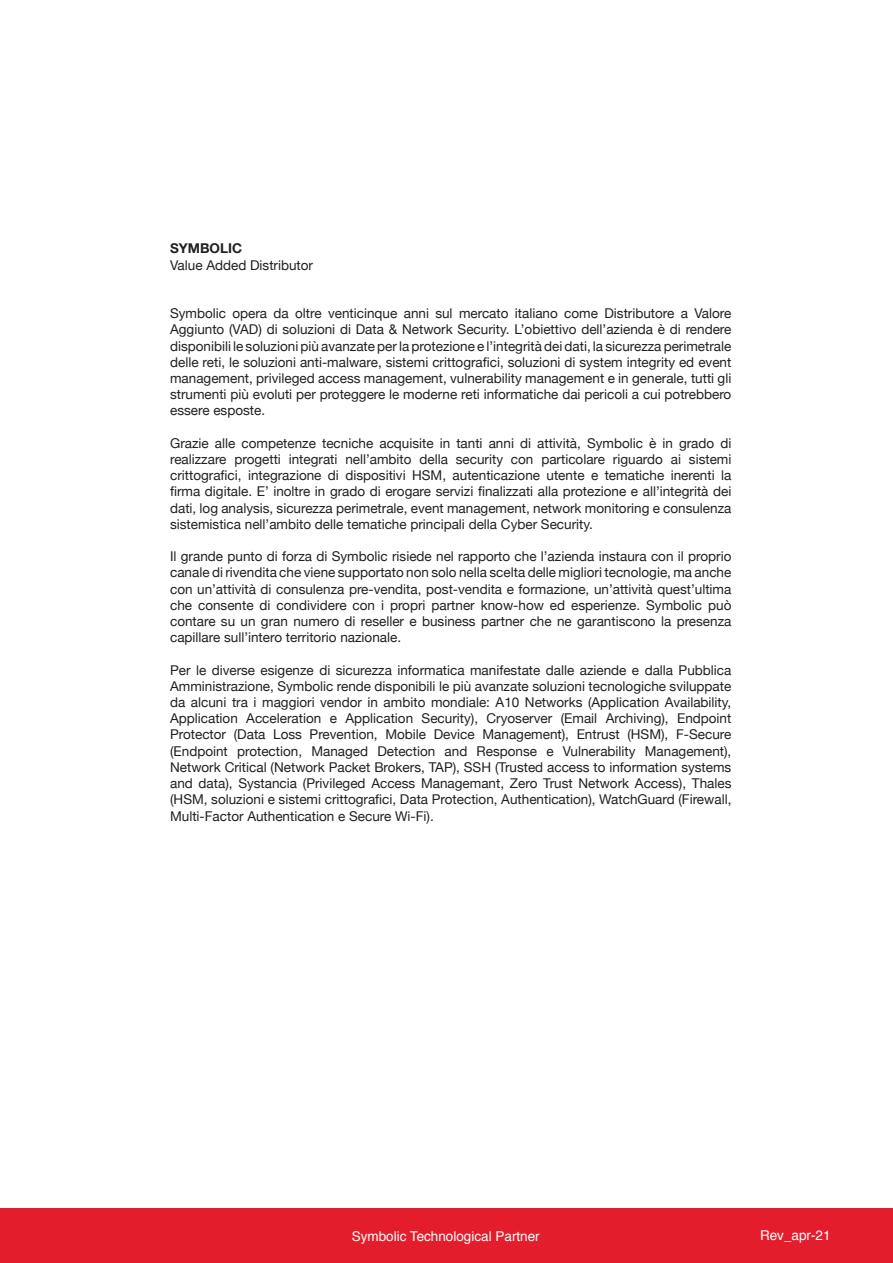
<style>
.page{position:relative;width:893px;height:1263px;background:#fff}
.page>*{position:absolute;margin:0;border:0;box-sizing:border-box;transform-origin:0 0}
.t1{font:13.5px/16.2px "Helvetica Neue";color:#231f20;text-align:justify}
.t2{font:13.5px "Helvetica";color:#fff}
.t3{font:700 13.5px "Helvetica Neue";color:#231f20}
</style>
<div class="page">
<div style="left:0;top:1209px;width:893px;height:54px;background:#e41d2c"></div>
<p class="t3" style="left:170px;top:240px;width:74px">SYMBOLIC</p>
<p class="t1" style="left:170px;top:257px;width:145px">Value Added Distributor</p>
<p class="t1" style="left:170px;top:305px;width:563px">Symbolic opera da oltre venticinque anni sul mercato italiano come Distributore a Valore Aggiunto (VAD) di soluzioni di Data &amp; Network Security. L’obiettivo dell’azienda è di rendere disponibili le soluzioni più avanzate per la protezione e l’integrità dei dati, la sicurezza perimetrale delle reti, le soluzioni anti-malware, sistemi crittografici, soluzioni di system integrity ed event management, privileged access management, vulnerability management e in generale, tutti gli strumenti più evoluti per proteggere le moderne reti informatiche dai pericoli a cui potrebbero essere esposte.</p>
<p class="t1" style="left:170px;top:435px;width:563px">Grazie alle competenze tecniche acquisite in tanti anni di attività, Symbolic è in grado di realizzare progetti integrati nell’ambito della security con particolare riguardo ai sistemi crittografici, integrazione di dispositivi HSM, autenticazione utente e tematiche inerenti la firma digitale. E’ inoltre in grado di erogare servizi finalizzati alla protezione e all’integrità dei dati, log analysis, sicurezza perimetrale, event management, network monitoring e consulenza sistemistica nell’ambito delle tematiche principali della Cyber Security.</p>
<p class="t1" style="left:170px;top:548px;width:563px">Il grande punto di forza di Symbolic risiede nel rapporto che l’azienda instaura con il proprio canale di rivendita che viene supportato non solo nella scelta delle migliori tecnologie, ma anche con un’attività di consulenza pre-vendita, post-vendita e formazione, un’attività quest’ultima che consente di condividere con i propri partner know-how ed esperienze. Symbolic può contare su un gran numero di reseller e business partner che ne garantiscono la presenza capillare sull’intero territorio nazionale.</p>
<p class="t1" style="left:170px;top:662px;width:563px">Per le diverse esigenze di sicurezza informatica manifestate dalle aziende e dalla Pubblica Amministrazione, Symbolic rende disponibili le più avanzate soluzioni tecnologiche sviluppate da alcuni tra i maggiori vendor in ambito mondiale: A10 Networks (Application Availability, Application Acceleration e Application Security), Cryoserver (Email Archiving), Endpoint Protector (Data Loss Prevention, Mobile Device Management), Entrust (HSM), F-Secure (Endpoint protection, Managed Detection and Response e Vulnerability Management), Network Critical (Network Packet Brokers, TAP), SSH (Trusted access to information systems and data), Systancia (Privileged Access Managemant, Zero Trust Network Access), Thales (HSM, soluzioni e sistemi crittografici, Data Protection, Authentication), WatchGuard (Firewall, Multi-Factor Authentication e Secure Wi-Fi).</p>
<p class="t2" style="left:352px;top:1226px;width:190px">Symbolic Technological Partner</p>
<p class="t2" style="left:760px;top:1225px;width:72px">Rev_apr-21</p>
</div>
